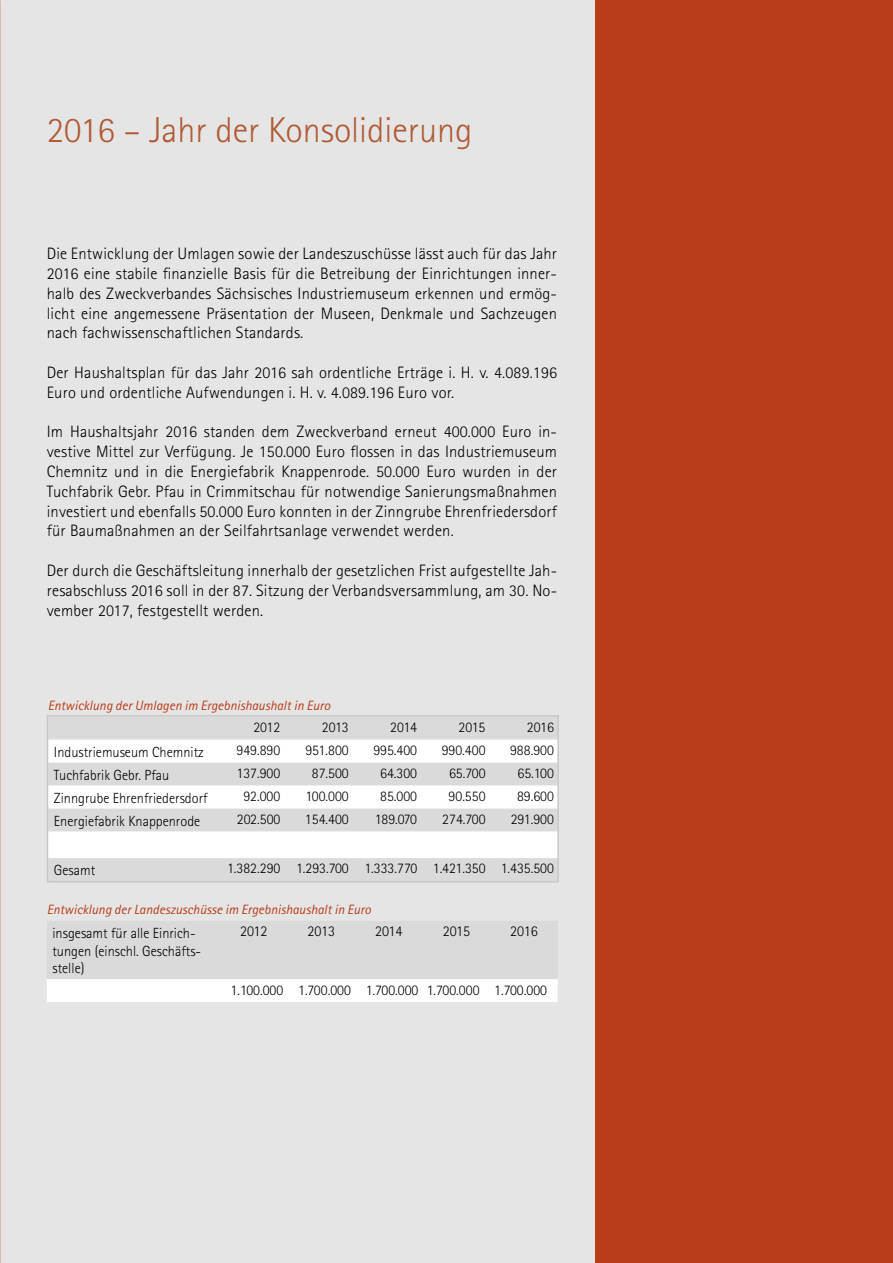
<style>
.page{position:relative;width:893px;height:1263px;background:#e5e5e5}
.page>*{position:absolute;margin:0;border:0;box-sizing:border-box;transform-origin:0 0}
.t1{font:300 36px "Agfa Rotis Sans Serif";color:#b15a35}
.t2{font:300 16.5px/19.8px "Agfa Rotis Sans Serif";letter-spacing:.01em;color:#000;text-align:justify}
.t3{font:300 15px "Agfa Rotis Sans Serif";color:#000}
.t4{font:300 14.7px/17.7px "Agfa Rotis Sans Serif";color:#000}
.t5{font:italic 13.5px "Agfa Rotis Sans Serif";color:#b93d18}
</style>
<div class="page">
<div style="left:49px;top:717px;width:508px;height:163px;background:#dadada"></div>
<svg style="left:49px;top:740px;width:508px;height:118px;fill:#fff"></svg>
<div style="left:47px;top:715px;width:512px;height:167px;border:1px solid #c6c6c6"></div>
<svg style="left:47px;top:921px;width:511px;height:81px"></svg>
<div style="left:595px;top:0;width:298px;height:1263px;background:#b93d18"></div>
<h1 class="t1" style="left:47px;top:109px;width:427px">2016 – Jahr der Konsolidierung</h1>
<p class="t2" style="left:47px;top:244px;width:512px">Die Entwicklung der Umlagen sowie der Landeszuschüsse lässt auch für das Jahr 2016 eine stabile finanzielle Basis für die Betreibung der Einrichtungen inner&shy;halb des Zweckverbandes Sächsisches Industriemuseum erkennen und ermög&shy;licht eine angemessene Präsentation der Museen, Denkmale und Sachzeugen nach fachwissenschaftlichen Standards.</p>
<p class="t2" style="left:47px;top:363px;width:512px">Der Haushaltsplan für das Jahr 2016 sah ordentliche Erträge i. H. v. 4.089.196<br>Euro und ordentliche Aufwendungen i. H. v. 4.089.196 Euro vor.</p>
<p class="t2" style="left:47px;top:422px;width:512px">Im Haushaltsjahr 2016 standen dem Zweckverband erneut 400.000 Euro in&shy;vestive Mittel zur Verfügung. Je 150.000 Euro flossen in das Industriemuseum Chemnitz und in die Energiefabrik Knappenrode. 50.000 Euro wurden in der Tuchfabrik Gebr. Pfau in Crimmitschau für notwendige Sanierungsmaßnahmen investiert und ebenfalls 50.000 Euro konnten in der Zinngrube Ehrenfriedersdorf für Baumaßnahmen an der Seilfahrtsanlage verwendet werden.</p>
<p class="t2" style="left:47px;top:561px;width:512px">Der durch die Geschäftsleitung innerhalb der gesetzlichen Frist aufgestellte Jah&shy;resabschluss 2016 soll in der 87. Sitzung der Verbandsversammlung, am 30. No&shy;vember 2017, festgestellt werden.</p>
<p class="t5" style="left:48px;top:697px;width:284px">Entwicklung der Umlagen im Ergebnishaushalt in Euro</p>
<p class="t4" style="left:253px;top:718px;width:28px">2012</p>
<p class="t4" style="left:322px;top:718px;width:28px">2013</p>
<p class="t4" style="left:390px;top:718px;width:28px">2014</p>
<p class="t4" style="left:459px;top:718px;width:28px">2015</p>
<p class="t4" style="left:527px;top:718px;width:28px">2016</p>
<p class="t4" style="left:54px;top:743px;width:151px">Industriemuseum Chemnitz</p>
<p class="t4" style="left:237px;top:741px;width:45px">949.890</p>
<p class="t4" style="left:305px;top:741px;width:45px">951.800</p>
<p class="t4" style="left:373px;top:741px;width:45px">995.400</p>
<p class="t4" style="left:442px;top:741px;width:45px">990.400</p>
<p class="t4" style="left:510px;top:741px;width:45px">988.900</p>
<p class="t4" style="left:54px;top:766px;width:117px">Tuchfabrik Gebr. Pfau</p>
<p class="t4" style="left:237px;top:764px;width:45px">137.900</p>
<p class="t4" style="left:312px;top:764px;width:38px">87.500</p>
<p class="t4" style="left:380px;top:764px;width:38px">64.300</p>
<p class="t4" style="left:449px;top:764px;width:38px">65.700</p>
<p class="t4" style="left:517px;top:764px;width:38px">65.100</p>
<p class="t4" style="left:54px;top:789px;width:155px">Zinngrube Ehrenfriedersdorf</p>
<p class="t4" style="left:243px;top:787px;width:38px">92.000</p>
<p class="t4" style="left:305px;top:787px;width:45px">100.000</p>
<p class="t4" style="left:380px;top:787px;width:38px">85.000</p>
<p class="t4" style="left:449px;top:787px;width:38px">90.550</p>
<p class="t4" style="left:517px;top:787px;width:38px">89.600</p>
<p class="t4" style="left:54px;top:812px;width:148px">Energiefabrik Knappenrode</p>
<p class="t4" style="left:237px;top:810px;width:45px">202.500</p>
<p class="t4" style="left:305px;top:810px;width:45px">154.400</p>
<p class="t4" style="left:375px;top:810px;width:44px">189.070</p>
<p class="t4" style="left:442px;top:810px;width:45px">274.700</p>
<p class="t4" style="left:511px;top:810px;width:45px">291.900</p>
<p class="t4" style="left:54px;top:861px;width:43px">Gesamt</p>
<p class="t4" style="left:227px;top:860px;width:328px">1.382.290 1.293.700 1.333.770 1.421.350 1.435.500</p>
<p class="t5" style="left:47px;top:901px;width:326px">Entwicklung der Landeszuschüsse im Ergebnishaushalt in Euro</p>
<p class="t4" style="left:52px;top:924px;width:150px">insgesamt für alle Einrich&shy;tungen (einschl. Geschäfts&shy;stelle)</p>
<p class="t3" style="left:240px;top:923px;width:29px">2012</p>
<p class="t3" style="left:308px;top:923px;width:29px">2013</p>
<p class="t3" style="left:375px;top:923px;width:29px">2014</p>
<p class="t3" style="left:443px;top:923px;width:29px">2015</p>
<p class="t3" style="left:510px;top:923px;width:29px">2016</p>
<p class="t4" style="left:231px;top:981px;width:318px">1.100.000 1.700.000 1.700.000 1.700.000 1.700.000</p>
</div>
